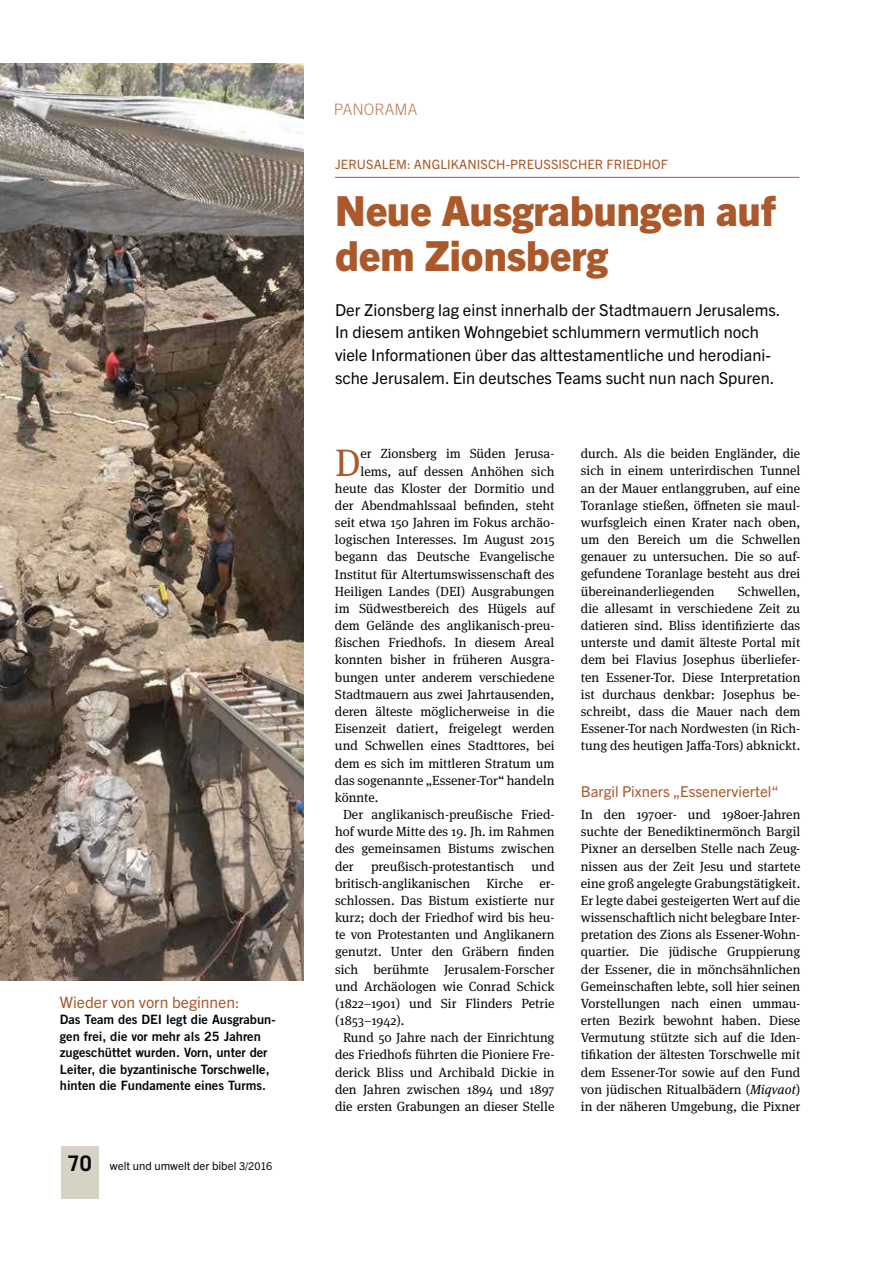
<style>
.page{position:relative;width:893px;height:1263px;background:#fff}
.page>*{position:absolute;margin:0;border:0;box-sizing:border-box;transform-origin:0 0}
.t1{font:800 41.55px/45.8px "Trade Gothic Next LT Pro";color:#ab592b}
.t2{font:38.1px "Meta Serif OT";color:#ab592b}
.t3{font:16.5px/23px "Trade Gothic Next LT Pro";color:#040809}
.t4{font:15.75px "Trade Gothic Next LT Pro";color:#ab592b}
.t5{font:300 15.75px "Trade Gothic LT Std";color:#be805b}
.t6{font:15px "Trade Gothic Next LT Pro";color:#ab592b}
.t7{font:13.2px/17.1px "Meta Serif OT";color:#040809;text-align:justify}
.t8{font:12.9px/16.5px "Trade Gothic LT Std Bd 2";color:#040809}
.t9{font:12.9px "Trade Gothic Next LT Pro";letter-spacing:.01em;color:#ab592b}
.t10{font:11.4px "Trade Gothic Next LT Pro";color:#040809}
.s1{font-family:"Trade Gothic LT Std";font-weight:700;font-size:21.45px}
.s2{font-size:10.8px}
.s3{font-style:italic}
</style>
<div class="page">
<div style="left:61px;top:1147px;width:38px;height:52px;background:#d7d3c4"></div>
<hr style="left:335px;top:177px;width:464px;height:1px;background:#ab592b">
<img style="left:0;top:63px;width:303px;height:917px">
<p class="t4" style="left:60px;top:997px;width:181px">Wieder von vorn beginnen:</p>
<p class="t8" style="left:60px;top:1013px;width:217px">Das Team des DEI legt die Ausgrabun&shy;gen frei, die vor mehr als 25 Jahren zu geschüttet wurden. Vorn, unter der Leiter, die byzantinische Torschwelle, hinten die Fundamente eines Turms.</p>
<p class="t10" style="left:68px;top:1162px;width:206px"><span class="s1">70</span> welt und umwelt der bibel <span class="s2">3/2016</span></p>
<p class="t5" style="left:334px;top:101px;width:85px">PANORAMA</p>
<p class="t9" style="left:335px;top:160px;width:334px">JERUSALEM: ANGLIKANISCH-PREUSSISCHER FRIEDHOF</p>
<h1 class="t1" style="left:335px;top:191px;width:442px">Neue Ausgrabungen auf dem Zionsberg</h1>
<p class="t3" style="left:335px;top:300px;width:447px">Der Zionsberg lag einst innerhalb der Stadtmauern Jerusalems.<br>In diesem antiken Wohngebiet schlummern vermutlich noch viele Informationen über das alttestamentliche und herodiani&shy;sche Jerusalem. Ein deutsches Teams sucht nun nach Spuren.</p>
<h2 class="t2" style="left:335px;top:446px;width:27px">D</h2>
<p class="t7" style="left:361px;top:446px;width:195px">er Zionsberg im Süden Jerusa-</p>
<p class="t7" style="left:361px;top:463px;width:195px">lems, auf dessen Anhöhen sich</p>
<p class="t7" style="left:335px;top:480px;width:221px">heute das Kloster der Dormitio und</p>
<p class="t7" style="left:335px;top:497px;width:221px">der Abendmahlssaal befinden, steht</p>
<p class="t7" style="left:335px;top:515px;width:221px">seit etwa 150 Jahren im Fokus archäo-</p>
<p class="t7" style="left:335px;top:532px;width:221px">logischen Interesses. Im August 2015</p>
<p class="t7" style="left:335px;top:549px;width:221px">begann das Deutsche Evangelische</p>
<p class="t7" style="left:335px;top:566px;width:221px">Institut für Altertumswissenschaft des</p>
<p class="t7" style="left:335px;top:583px;width:221px">Heiligen Landes (DEI) Ausgrabungen</p>
<p class="t7" style="left:335px;top:601px;width:221px">im Südwestbereich des Hügels auf</p>
<p class="t7" style="left:335px;top:618px;width:221px">dem Gelände des anglikanisch-preu-</p>
<p class="t7" style="left:335px;top:635px;width:221px">ßischen Friedhofs. In diesem Areal</p>
<p class="t7" style="left:335px;top:652px;width:221px">konnten bisher in früheren Ausgra-</p>
<p class="t7" style="left:335px;top:669px;width:221px">bungen unter anderem verschiedene</p>
<p class="t7" style="left:335px;top:686px;width:221px">Stadtmauern aus zwei Jahrtausenden,</p>
<p class="t7" style="left:335px;top:704px;width:221px">deren älteste möglicherweise in die</p>
<p class="t7" style="left:335px;top:721px;width:221px">Eisenzeit datiert, freigelegt werden</p>
<p class="t7" style="left:335px;top:738px;width:221px">und Schwellen eines Stadttores, bei</p>
<p class="t7" style="left:335px;top:755px;width:221px">dem es sich im mittleren Stratum um</p>
<p class="t7" style="left:335px;top:772px;width:221px">das sogenannte „Essener-Tor“ handeln</p>
<p class="t7" style="left:335px;top:789px;width:45px">könnte.</p>
<p class="t7" style="left:343px;top:807px;width:213px">Der anglikanisch-preußische Fried-</p>
<p class="t7" style="left:335px;top:824px;width:221px">hof wurde Mitte des 19. Jh. im Rahmen</p>
<p class="t7" style="left:335px;top:841px;width:221px">des gemeinsamen Bistums zwischen</p>
<p class="t7" style="left:335px;top:858px;width:20px">der</p>
<p class="t7" style="left:371px;top:858px;width:145px">preußisch-protestantisch</p>
<p class="t7" style="left:335px;top:858px;width:221px;text-indent:197px">und britisch-anglikanischen Kirche er&shy;schlossen. Das Bistum existierte nur kurz; doch der Friedhof wird bis heu&shy;te von Protestanten und Anglikanern genutzt. Unter den Gräbern finden sich berühmte Jerusalem-Forscher und Archäologen wie Conrad Schick (1822–1901) und Sir Flinders Petrie (1853–1942).</p>
<p class="t7" style="left:335px;top:1030px;width:221px;text-indent:8px">Rund 50 Jahre nach der Einrichtung des Friedhofs führten die Pioniere Fre&shy;derick Bliss und Archibald Dickie in den Jahren zwischen 1894 und 1897 die ersten Grabungen an dieser Stelle</p>
<p class="t7" style="left:581px;top:446px;width:221px">durch. Als die beiden Engländer, die sich in einem unterirdischen Tunnel an der Mauer entlanggruben, auf eine Toranlage stießen, öffneten sie maul&shy;wurfsgleich einen Krater nach oben, um den Bereich um die Schwellen genauer zu untersuchen. Die so auf&shy;gefundene Toranlage besteht aus drei übereinanderliegenden</p>
<p class="t7" style="left:581px;top:583px;width:221px;text-indent:157px">Schwellen, die allesamt in verschiedene Zeit zu datieren sind. Bliss identifizierte das unterste und damit älteste Portal mit dem bei Flavius Josephus überliefer&shy;ten Essener-Tor. Diese Interpretation ist durchaus denkbar: Josephus be&shy;schreibt, dass die Mauer nach dem Essener-Tor nach Nordwesten (in Rich&shy;tung des heutigen Jaffa-Tors) abknickt.</p>
<p class="t6" style="left:581px;top:786px;width:199px">Bargil Pixners „Essenerviertel“</p>
<p class="t7" style="left:581px;top:807px;width:221px">In den 1970er- und 1980er-Jahren suchte der Benediktinermönch Bargil Pixner an derselben Stelle nach Zeug&shy;nissen aus der Zeit Jesu und startete eine groß angelegte Grabungstätigkeit.<br>Er legte dabei gesteigerten Wert auf die wissenschaftlich nicht belegbare Inter&shy;pretation des Zions als Essener-Wohn&shy;quartier. Die jüdische Gruppierung der Essener, die in mönchsähnlichen Gemeinschaften lebte, soll hier seinen Vorstellungen nach einen ummau&shy;erten Bezirk bewohnt haben. Diese Vermutung stützte sich auf die Iden&shy;tifikation der ältesten Torschwelle mit dem Essener-Tor sowie auf den Fund von jüdischen Ritualbädern (<span class="s3">Miqvaot</span>) in der näheren Umgebung, die Pixner</p>
</div>
